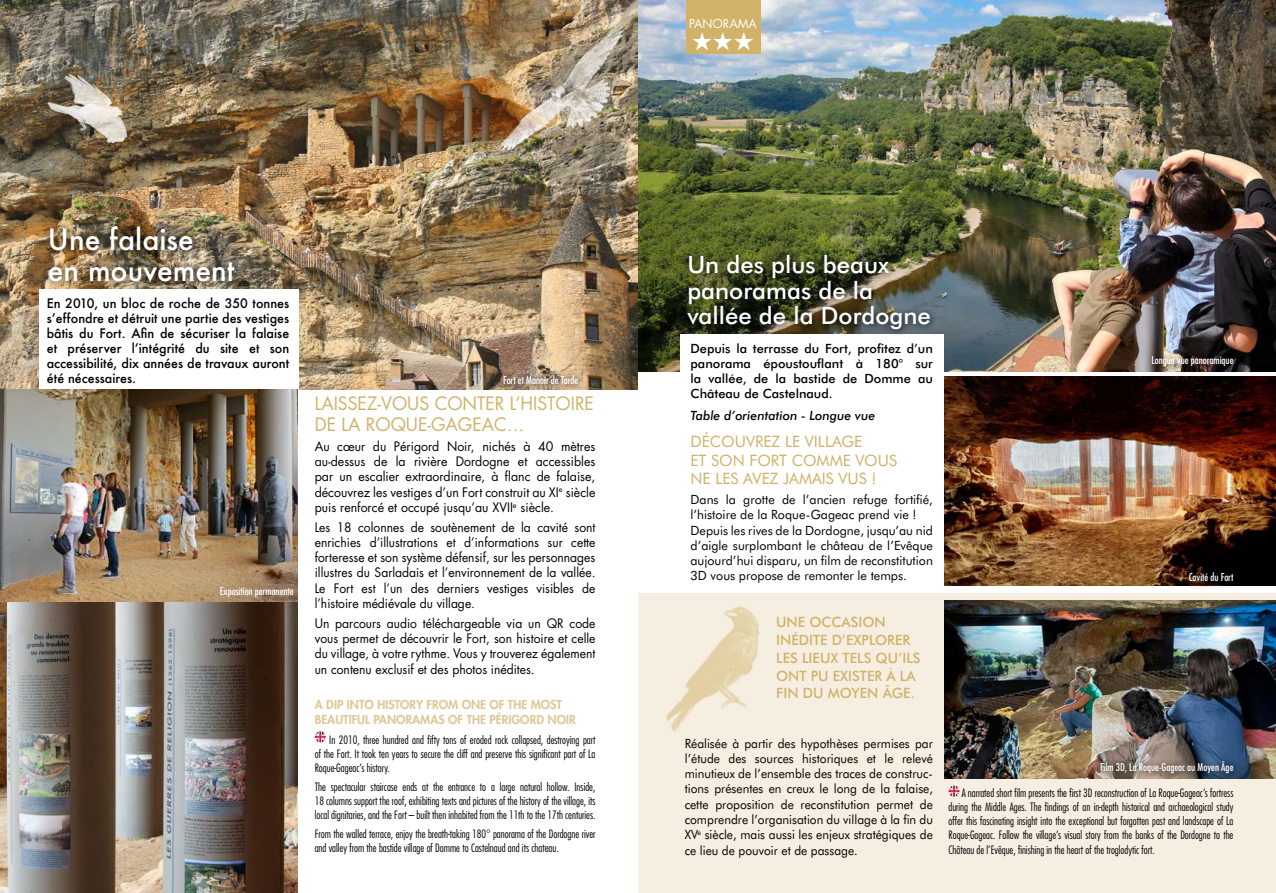
<style>
.page{position:relative;width:1276px;height:893px;background:#fff}
.page>*{position:absolute;margin:0;border:0;box-sizing:border-box;transform-origin:0 0}
.t1{font:500 28.5px/31.2px "Futura";color:#fff}
.t2{font:25.5px "Zapf Dingbats ITC";color:#fff}
.t3{font:500 24px/25.3px "Futura BT";color:#fff}
.t4{font:18px/21.6px "Futura";color:#d0b268}
.t5{font:15.75px/18.9px "Futura BT";color:#d0b268}
.t6{font:500 14.25px/17.9px "Futura BT";color:#d0b268}
.t7{font:12.75px/15.3px "Futura";color:#000;text-align:justify;scale:.95 1}
.t8{font:12.75px/15.3px "Futura BT";color:#000;text-align:justify;scale:.94 1}
.t9{font:12.75px/15.3px "Futura BT";color:#000}
.t10{font:12.75px/15.3px "Futura";color:#000;text-align:justify}
.t11{font:500 12.75px/15px "Futura";color:#000;text-align:justify}
.t12{font:500 12.75px/15px "Futura BT";color:#000;text-align:justify}
.t13{font:italic 500 12.75px "Futura BT";color:#000}
.t14{font:800 12px/14.4px "Futura";color:#dec896}
.t15{font:12px "Futura";color:#fff}
.t16{font:300 condensed 11.25px/14.2px "Futura";color:#000;text-align:justify}
.t17{font:condensed 10.5px "Futura";color:#fff}
</style>
<div class="page">
<div style="left:638px;top:593px;width:638px;height:300px;background:#f6efe1"></div>
<img style="left:638px;top:0;width:638px;height:371px">
<img style="left:0;top:389px;width:298px;height:504px">
<img style="left:0;top:0;width:638px;height:389px">
<div style="left:39px;top:290px;width:259px;height:102px;background:#fff"></div>
<div style="left:680px;top:334px;width:264px;height:84px;background:#fff"></div>
<img style="left:1025px;top:123px;width:251px;height:248px">
<div style="left:42px;top:218px;width:201px;height:72px;background:#000;opacity:.75"></div>
<div style="left:681px;top:249px;width:256px;height:88px;background:#000;opacity:.75"></div>
<img style="left:944px;top:600px;width:332px;height:179px">
<img style="left:944px;top:376px;width:332px;height:209px">
<svg style="left:315px;top:731px;width:11px;height:11px"></svg>
<img style="left:666px;top:606px;width:94px;height:126px">
<img style="left:444px;top:0;width:221px;height:208px">
<img style="left:17px;top:43px;width:119px;height:109px">
<svg style="left:948px;top:786px;width:11px;height:11px"></svg>
<div style="left:496px;top:369px;width:91px;height:25px;background:#000;opacity:.75"></div>
<div style="left:1144px;top:349px;width:97px;height:25px;background:#000;opacity:.75"></div>
<div style="left:1181px;top:565px;width:60px;height:25px;background:#000;opacity:.75"></div>
<div style="left:1092px;top:754px;width:150px;height:27px;background:#000;opacity:.75"></div>
<div style="left:685px;top:0;width:75px;height:54px;background:#d0b268"></div>
<h1 class="t1" style="left:48px;top:223px;width:188px">Une falaise<br>en mouvement</h1>
<p class="t11" style="left:47px;top:295px;width:244px">En 2010, un bloc de roche de 350 tonnes s’effondre et détruit une partie des vestiges bâtis du Fort. Afin de sécuriser la falaise et préserver l’intégrité du site et son accessibilité, dix années de travaux auront été nécessaires.</p>
<p class="t17" style="left:220px;top:585px;width:75px">Exposition permanente</p>
<p class="t17" style="left:503px;top:374px;width:77px">Fort et Manoir de Tarde</p>
<h3 class="t4" style="left:315px;top:392px;width:281px">LAISSEZ-VOUS CONTER L’HISTOIRE<br>DE LA ROQUE-GAGEAC…</h3>
<p class="t10" style="left:315px;top:439px;width:282px">Au cœur du Périgord Noir, nichés à 40 mètres au-dessus de la rivière Dordogne et accessibles par un escalier extraordinaire, à flanc de falaise, découvrez les vestiges d’un Fort construit au XI<sup>e</sup> siècle puis renforcé et occupé jusqu’au XVII<sup>e</sup> siècle.</p>
<p class="t7" style="left:315px;top:519px;width:297px">Les 18 colonnes de soutènement de la cavité sont enrichies d’illustrations et d’informations sur cette forteresse et son système défensif, sur les personnages illustres du Sarladais et l’environnement de la vallée.<br>Le Fort est l’un des derniers vestiges visibles de l’histoire médiévale du village.</p>
<p class="t7" style="left:315px;top:615px;width:297px">Un parcours audio téléchargeable via un QR code vous permet de découvrir le Fort, son histoire et celle du village, à votre rythme. Vous y trouverez également un contenu exclusif et des photos inédites.</p>
<p class="t14" style="left:315px;top:698px;width:263px">A DIP INTO HISTORY FROM ONE OF THE MOST<br>BEAUTIFUL PANORAMAS OF THE PÉRIGORD NOIR</p>
<p class="t16" style="left:315px;top:733px;width:282px;text-indent:15px">In 2010, three hundred and fifty tons of eroded rock collapsed, destroying part of the Fort. It took ten years to secure the cliff and preserve this significant part of La Roque-Gageac’s history.</p>
<p class="t16" style="left:315px;top:780px;width:282px">The spectacular staircase ends at the entrance to a large natural hollow. Inside, 18 columns support the roof, exhibiting texts and pictures of the history of the village, its local dignitaries, and the Fort – built then inhabited from the 11th to the 17th centuries.</p>
<p class="t16" style="left:315px;top:827px;width:282px">From the walled terrace, enjoy the breath-taking 180° panorama of the Dordogne river and valley from the bastide village of Domme to Castelnaud and its chateau.</p>
<p class="t15" style="left:689px;top:16px;width:69px">PANORAMA</p>
<h2 class="t2" style="left:692px;top:29px;width:64px">★★★</h2>
<h3 class="t3" style="left:687px;top:252px;width:245px">Un des plus beaux panoramas de la vallée de la Dordogne</h3>
<p class="t12" style="left:690px;top:341px;width:244px">Depuis la terrasse du Fort, profitez d’un panorama époustouflant à 180° sur la vallée, de la bastide de Domme au Château de Castelnaud.</p>
<p class="t13" style="left:690px;top:408px;width:186px">Table d’orientation - Longue vue</p>
<h3 class="t5" style="left:690px;top:431px;width:208px">DÉCOUVREZ LE VILLAGE<br>ET SON FORT COMME VOUS<br>NE LES AVEZ JAMAIS VUS !</h3>
<p class="t9" style="left:690px;top:492px;width:244px">Dans la grotte de l’ancien refuge fortifié, l’histoire de la Roque-Gageac prend vie !<br>Depuis les rives de la Dordogne, jusqu’au nid d’aigle surplombant le château de l’Evêque aujourd’hui disparu, un film de reconstitution 3D vous propose de remonter le temps.</p>
<p class="t6" style="left:776px;top:613px;width:146px">UNE OCCASION<br>INÉDITE D’EXPLORER<br>LES LIEUX TELS QU’ILS<br>ONT PU EXISTER À LA<br>FIN DU MOYEN ÂGE.</p>
<p class="t8" style="left:685px;top:735px;width:265px">Réalisée à partir des hypothèses permises par l’étude des sources historiques et le relevé minutieux de l’ensemble des traces de construc&shy;tions présentes en creux le long de la falaise, cette proposition de reconstitution permet de comprendre l’organisation du village à la fin du XV<sup>e</sup> siècle, mais aussi les enjeux stratégiques de ce lieu de pouvoir et de passage.</p>
<p class="t17" style="left:1151px;top:354px;width:84px">Longue vue panoramique</p>
<p class="t17" style="left:1188px;top:571px;width:46px">Cavité du Fort</p>
<p class="t17" style="left:1100px;top:761px;width:135px">Film 3D, La Roque-Gageac au Moyen Âge</p>
<p class="t16" style="left:948px;top:785px;width:286px;text-indent:13px">A narrated short film presents the first 3D reconstruction of La Roque-Gageac’s fortress during the Middle Ages. The findings of an in-depth historical and archaeological study offer this fascinating insight into the exceptional but forgotten past and landscape of La Roque-Gageac. Follow the village’s visual story from the banks of the Dordogne to the Château de l’Evêque, finishing in the heart of the troglodytic fort.</p>
</div>
